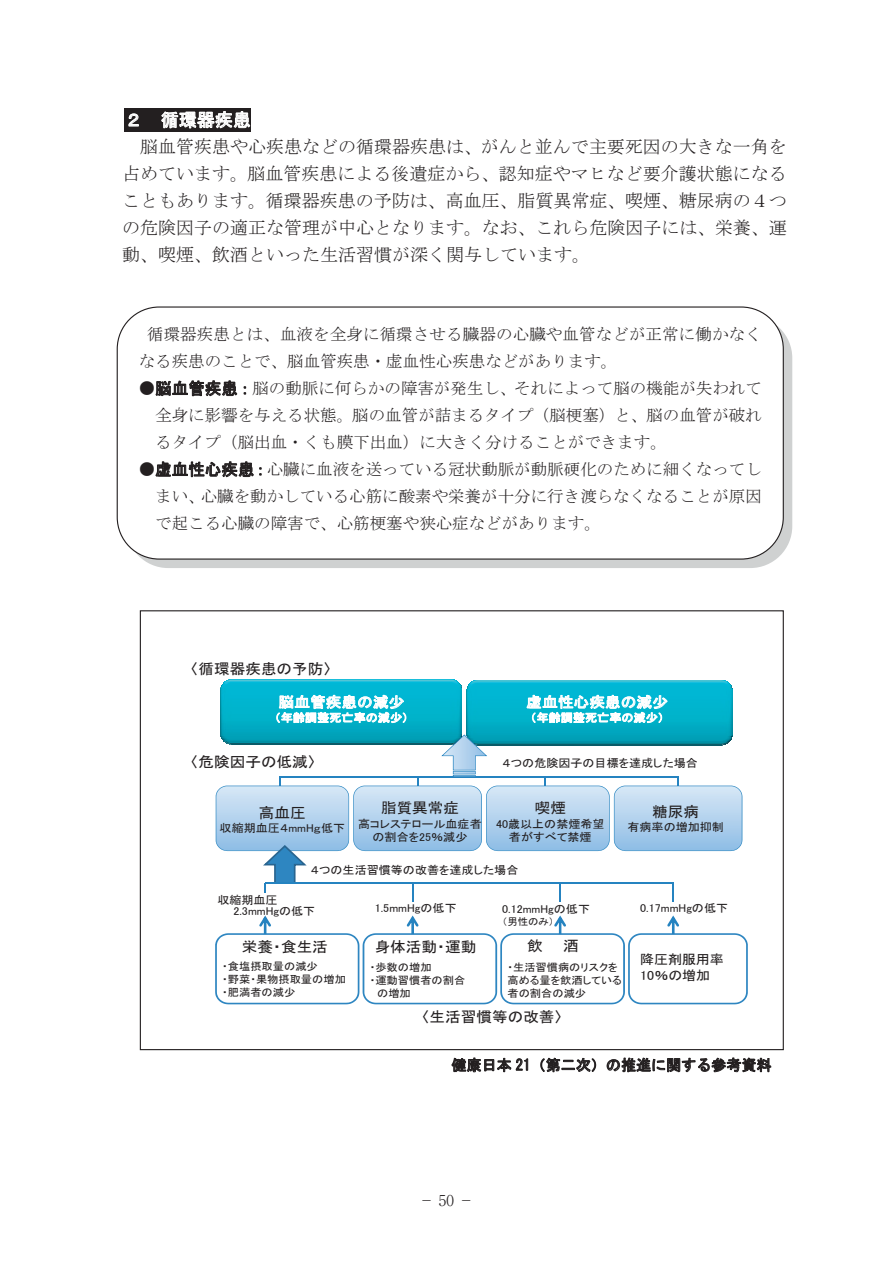
<style>
.page{position:relative;width:893px;height:1263px;background:#fff}
.page>*{position:absolute;margin:0;border:0;box-sizing:border-box;transform-origin:0 0}
.t1{font:18px/27px "MS Mincho";color:#231f20;text-align:justify}
.t2{font:18px "MS Gothic";letter-spacing:.005em;color:#fff}
.t3{font:16.5px/27px "MS Mincho";letter-spacing:.005em;color:#231f20;text-align:justify}
.t4{font:15px "MS Gothic";color:#231f20}
.t5{font:300 15px "Ryumin Pr 6 N";color:#231f20}
.t6{font:14.7px "MS Gothic";color:#231f20;scale:1.06 1}
.t7{font:14.7px "MS P Gothic";color:#231f20;scale:1.06 1}
.t8{font:14.7px "MS Gothic";letter-spacing:.01em;color:#fff;scale:1.06 1}
.t9{font:13.2px/15.6px "MS P Gothic";color:#231f20;scale:1.06 1}
.t10{font:11.4px/13.6px "MS P Gothic";color:#231f20;text-align:center;scale:1.06 1}
.t11{font:11.4px "MS Gothic";color:#fff;scale:1.06 1}
.t12{font:10.65px/12.8px "MS P Gothic";color:#231f20;scale:1.06 1}
.t13{font:9.75px "MS P Gothic";color:#231f20;scale:1.06 1}
.s1{font-family:"MS Gothic"}
</style>
<div class="page">
<div style="left:125px;top:108px;width:126px;height:23px;background:#231f20"></div>
<svg style="left:129px;top:114px;width:10px;height:12px"></svg>
<svg style="left:161px;top:111px;width:89px;height:18px"></svg>
<svg style="left:452px;top:1058px;width:76px;height:14px"></svg>
<svg style="left:540px;top:1058px;width:56px;height:14px"></svg>
<svg style="left:607px;top:1058px;width:164px;height:14px"></svg>
<div style="left:126px;top:316px;width:666px;height:252px;background:#cfd1d1;border-radius:42px"></div>
<div style="left:117px;top:307px;width:666px;height:252px;background:#fff;border-radius:42px"></div>
<svg style="left:156px;top:381px;width:81px;height:16px"></svg>
<svg style="left:155px;top:461px;width:99px;height:17px"></svg>
<img style="left:221px;top:679px;width:241px;height:55px">
<img style="left:467px;top:680px;width:265px;height:54px">
<svg style="left:276px;top:695px;width:130px;height:29px"></svg>
<svg style="left:526px;top:695px;width:142px;height:29px"></svg>
<svg style="left:216px;top:734px;width:526px;height:168px"></svg>
<svg style="left:215px;top:915px;width:533px;height:89px"></svg>
<p class="t2" style="left:125px;top:111px;width:128px">２ 循環器疾患</p>
<p class="t1" style="left:122px;top:133px;width:666px;text-indent:18px">脳血管疾患や心疾患などの循環器疾患は、がんと並んで主要死因の大きな一角を占めています。脳血管疾患による後遺症から、認知症やマヒなど要介護状態になることもあります。循環器疾患の予防は、高血圧、脂質異常症、喫煙、糖尿病の４つの危険因子の適正な管理が中心となります。なお、これら危険因子には、栄養、運動、喫煙、飲酒といった生活習慣が深く関与しています。</p>
<p class="t3" style="left:139px;top:321px;width:625px;text-indent:8px">循環器疾患とは、血液を全身に循環させる臓器の心臓や血管などが正常に働かなくなる疾患のことで、脳血管疾患・虚血性心疾患などがあります。</p>
<p class="t3" style="left:155px;top:375px;width:608px;text-indent:-16px">●<span class="s1">脳血管疾患：</span>脳の動脈に何らかの障害が発生し、それによって脳の機能が失われて全身に影響を与える状態。脳の血管が詰まるタイプ（脳梗塞）と、脳の血管が破れるタイプ（脳出血・くも膜下出血）に大きく分けることができます。</p>
<p class="t3" style="left:155px;top:456px;width:608px;text-indent:-16px">●<span class="s1">虚血性心疾患：</span>心臓に血液を送っている冠状動脈が動脈硬化のために細くなってしまい、心臓を動かしている心筋に酸素や栄養が十分に行き渡らなくなることが原因で起こる心臓の障害で、心筋梗塞や狭心症などがあります。</p>
<p class="t6" style="left:183px;top:662px;width:149px">〈循環器疾患の予防〉</p>
<p class="t8" style="left:279px;top:695px;width:120px">脳血管疾患の減少</p>
<p class="t11" style="left:269px;top:712px;width:139px">（年齢調整死亡率の減少）</p>
<p class="t6" style="left:183px;top:754px;width:134px">〈危険因子の低減〉</p>
<p class="t7" style="left:259px;top:805px;width:46px">高血圧</p>
<p class="t10" style="left:220px;top:821px;width:120px">収縮期血圧４mmHｇ低下</p>
<p class="t7" style="left:381px;top:801px;width:75px">脂質異常症</p>
<p class="t10" style="left:358px;top:817px;width:118px">高コレステロール血症者の割合を25％減少</p>
<p class="t8" style="left:526px;top:695px;width:135px">虚血性心疾患の減少</p>
<p class="t11" style="left:524px;top:712px;width:139px">（年齢調整死亡率の減少）</p>
<p class="t10" style="left:503px;top:756px;width:186px">４つの危険因子の目標を達成した場合</p>
<p class="t7" style="left:535px;top:801px;width:31px">喫煙</p>
<p class="t10" style="left:496px;top:817px;width:104px">40歳以上の禁煙希望者がすべて禁煙</p>
<p class="t7" style="left:652px;top:804px;width:46px">糖尿病</p>
<p class="t10" style="left:627px;top:820px;width:93px">有病率の増加抑制</p>
<p class="t10" style="left:311px;top:863px;width:197px">４つの生活習慣等の改善を達成した場合</p>
<p class="t10" style="left:233px;top:894px;width:79px;line-height:10.6px;text-align:left;text-indent:-16px">収縮期血圧<br>2.3mmHgの低下</p>
<p class="t10" style="left:375px;top:901px;width:79px">1.5mmHgの低下</p>
<p class="t10" style="left:502px;top:902px;width:85px">0.12mmHgの低下</p>
<p class="t13" style="left:502px;top:916px;width:51px">（男性のみ）</p>
<p class="t10" style="left:640px;top:901px;width:85px">0.17mmHgの低下</p>
<p class="t7" style="left:242px;top:939px;width:83px">栄養・食生活</p>
<p class="t12" style="left:222px;top:960px;width:118px">・食塩摂取量の減少<br>・野菜・果物摂取量の増加・肥満者の減少</p>
<p class="t7" style="left:375px;top:939px;width:97px">身体活動・運動</p>
<p class="t7" style="left:527px;top:938px;width:16px">飲</p>
<p class="t7" style="left:563px;top:938px;width:16px">酒</p>
<p class="t12" style="left:507px;top:961px;width:109px">・生活習慣病のリスクを高める量を飲酒している者の割合の減少</p>
<p class="t9" style="left:640px;top:952px;width:80px">降圧剤服用率<br>10％の増加</p>
<p class="t12" style="left:370px;top:961px;width:60px">・歩数の増加</p>
<p class="t12" style="left:370px;top:974px;width:92px">・運動習慣者の割合</p>
<p class="t12" style="left:377px;top:986px;width:33px">の増加</p>
<p class="t6" style="left:414px;top:1010px;width:149px">〈生活習慣等の改善〉</p>
<p class="t4" style="left:451px;top:1057px;width:322px">健康日本 21（第二次）の推進に関する参考資料</p>
<p class="t5" style="left:419px;top:1188px;width:56px">－ 50 －</p>
</div>
